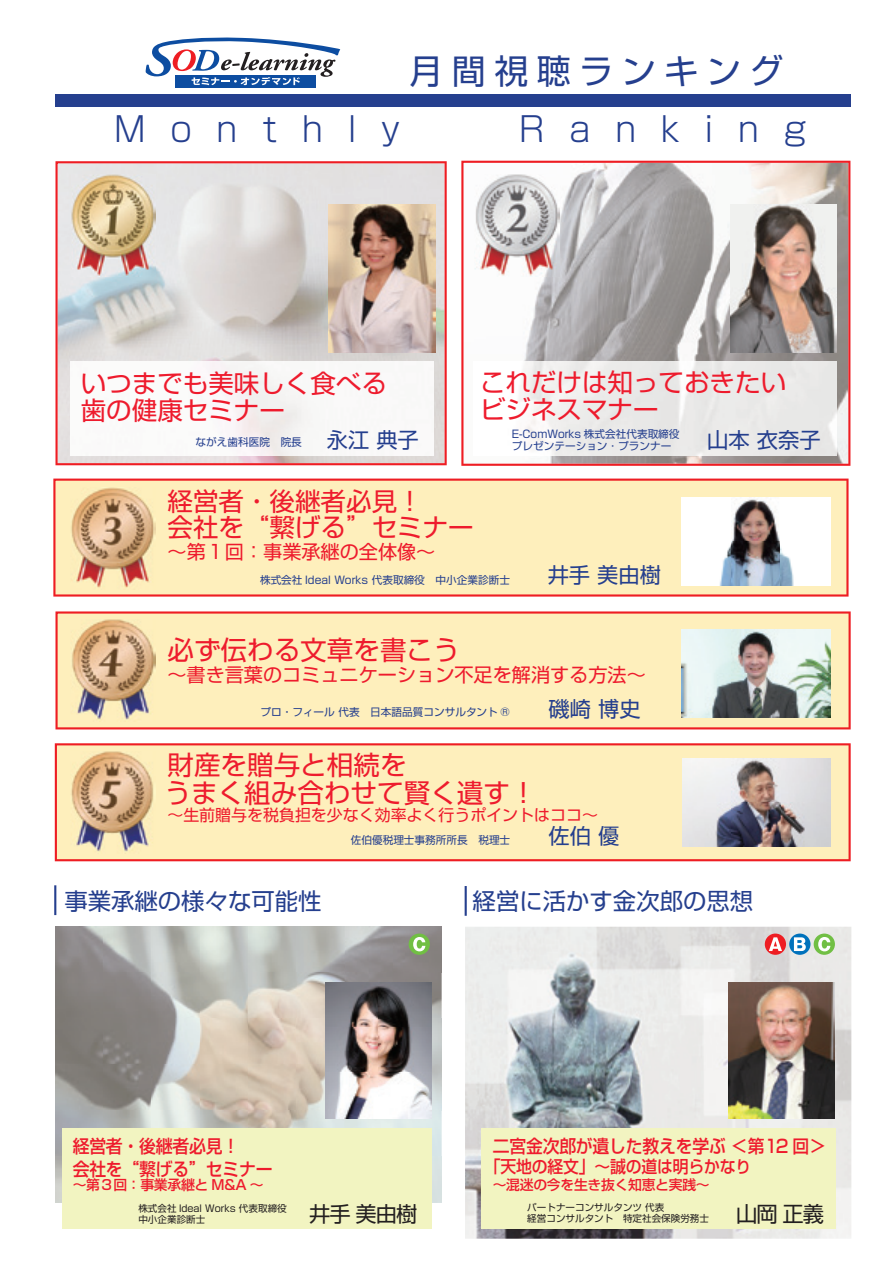
<style>
.page{position:relative;width:893px;height:1263px;background:#fff}
.page>*{position:absolute;margin:0;border:0;box-sizing:border-box;transform-origin:0 0}
.t1{font:300 34.05px "Shin Go Pro";letter-spacing:.72em;color:#253f8e}
.t2{font:34.05px "Shin Go Pro";letter-spacing:.25em;color:#253f8e}
.t3{font:26.55px/27.6px "Shin Go Pro";color:#ee1b2d}
.t4{font:25.5px/26.5px "Shin Go Pro";color:#ee1b2d}
.t5{font:23.4px "Shin Go Pro";color:#253f8e}
.t6{font:21.3px "Shin Go Pro";color:#253f8e}
.t7{font:21.3px "Shin Go Pro";letter-spacing:-.05em;color:#231f20}
.t8{font:19.2px "Shin Go Pro";color:#ee1b2d}
.t9{font:500 18px/22.4px "Shin Go Pro";letter-spacing:-.01em;color:#ee1b2d;scale:.93 1}
.t10{font:500 16.95px "Shin Go Pro";letter-spacing:-.01em;color:#ee1b2d;scale:.93 1}
.t11{font:15.9px "Shin Go Pro";color:#ee1b2d}
.t12{font:500 13.8px "Shin Go Pro";letter-spacing:-.02em;color:#ee1b2d}
.t13{font:10.65px "Shin Go Pro";color:#253f8e}
.t14{font:9.6px/10.6px "Shin Go Pro";color:#231f20}
</style>
<div class="page">
<div style="left:55px;top:94px;width:795px;height:13px;background:#253f8e"></div>
<div style="left:55px;top:743px;width:796px;height:118px;background:#feefbc"></div>
<div style="left:55px;top:611px;width:796px;height:118px;background:#feefbc"></div>
<div style="left:53px;top:479px;width:795px;height:118px;background:#feefbc"></div>
<svg style="left:55px;top:161px;width:392px;height:304px"></svg>
<svg style="left:461px;top:161px;width:389px;height:305px"></svg>
<img style="left:682px;top:629px;width:148px;height:89px">
<img style="left:682px;top:758px;width:149px;height:89px">
<img style="left:682px;top:498px;width:149px;height:88px">
<img style="left:70px;top:361px;width:364px;height:94px">
<img style="left:473px;top:361px;width:364px;height:94px">
<img style="left:70px;top:751px;width:85px;height:102px">
<img style="left:70px;top:619px;width:85px;height:102px">
<img style="left:70px;top:488px;width:85px;height:102px">
<img style="left:474px;top:174px;width:85px;height:102px">
<img style="left:71px;top:174px;width:84px;height:102px">
<div style="left:175px;top:75px;width:140px;height:13px;background:#0d4da1"></div>
<svg style="left:146px;top:37px;width:194px;height:48px"></svg>
<img style="left:329px;top:204px;width:106px;height:149px">
<img style="left:55px;top:926px;width:387px;height:46px">
<img style="left:55px;top:972px;width:290px;height:46px">
<img style="left:393px;top:972px;width:49px;height:46px">
<img style="left:55px;top:1018px;width:270px;height:92px">
<img style="left:55px;top:1110px;width:290px;height:46px">
<img style="left:345px;top:1118px;width:48px;height:11px">
<img style="left:393px;top:1110px;width:49px;height:46px">
<img style="left:55px;top:1156px;width:387px;height:46px">
<hr style="left:54px;top:885px;width:2px;height:30px;background:#253f8e">
<hr style="left:465px;top:886px;width:2px;height:30px;background:#253f8e">
<img style="left:465px;top:927px;width:386px;height:312px">
<img style="left:729px;top:982px;width:106px;height:136px">
<div style="left:481px;top:1129px;width:355px;height:100px;background:#f2f4c1"></div>
<svg style="left:814px;top:933px;width:21px;height:22px"></svg>
<svg style="left:818px;top:937px;width:12px;height:14px"></svg>
<div style="left:765px;top:933px;width:21px;height:22px;background:#ee1d23;border-radius:50%"></div>
<svg style="left:769px;top:937px;width:13px;height:14px"></svg>
<svg style="left:789px;top:933px;width:21px;height:22px"></svg>
<svg style="left:794px;top:937px;width:12px;height:14px"></svg>
<img style="left:730px;top:204px;width:107px;height:149px">
<div style="left:409px;top:933px;width:21px;height:22px;background:#71bf44;border-radius:50%"></div>
<svg style="left:413px;top:937px;width:12px;height:14px"></svg>
<div style="left:63px;top:1129px;width:369px;height:100px;background:#f2f4c1"></div>
<img style="left:325px;top:982px;width:107px;height:136px">
<h1 class="t2" style="left:409px;top:43px;width:376px">月間視聴ランキング</h1>
<h1 class="t1" style="left:55px;top:101px;width:346px">　Monthly</h1>
<h1 class="t1" style="left:460px;top:101px;width:407px">　Ranking　</h1>
<h3 class="t4" style="left:480px;top:366px;width:308px">これだけは知っておきたいビジネスマナー</h3>
<p class="t13" style="left:512px;top:425px;width:169px">E-ComWorks 株式会社代表取締役</p>
<h3 class="t4" style="left:81px;top:367px;width:308px">いつまでも美味しく食べる歯の健康セミナー</h3>
<p class="t13" style="left:196px;top:433px;width:108px">ながえ歯科医院　院長</p>
<p class="t13" style="left:512px;top:437px;width:161px">プレゼンテーション･プランナー</p>
<h3 class="t6" style="left:707px;top:423px;width:115px">山本 衣奈子</h3>
<h3 class="t6" style="left:327px;top:423px;width:94px">永江 典子</h3>
<h3 class="t4" style="left:168px;top:485px;width:308px">経営者・後継者必見！<br>会社を“繋げる”セミナー</h3>
<h3 class="t8" style="left:168px;top:536px;width:269px">～第１回：事業承継の全体像～</h3>
<p class="t13" style="left:260px;top:571px;width:251px">株式会社 Ideal Works 代表取締役　中小企業診断士</p>
<h3 class="t6" style="left:548px;top:558px;width:115px">井手 美由樹</h3>
<h2 class="t3" style="left:167px;top:633px;width:294px">必ず伝わる文章を書こう</h2>
<h3 class="t8" style="left:167px;top:658px;width:480px">～書き言葉のコミュニケーション不足を解消する方法～</h3>
<p class="t13" style="left:260px;top:704px;width:251px">プロ・フィール 代表　日本語品質コンサルタント ®</p>
<h3 class="t6" style="left:549px;top:691px;width:94px">磯崎 博史</h3>
<h2 class="t3" style="left:165px;top:748px;width:374px">財産を贈与と相続を<br>うまく組み合わせて賢く遺す！</h2>
<h3 class="t11" style="left:167px;top:802px;width:432px">～生前贈与を税負担を少なく効率よく行うポイントはココ～</h3>
<p class="t13" style="left:351px;top:831px;width:161px">佐伯優税理士事務所所長　税理士</p>
<h3 class="t6" style="left:549px;top:819px;width:72px">佐伯 優</h3>
<h3 class="t5" style="left:64px;top:881px;width:259px">事業承継の様々な可能性</h3>
<h3 class="t5" style="left:473px;top:882px;width:282px">経営に活かす金次郎の思想</h3>
<h3 class="t9" style="left:73px;top:1133px;width:216px">経営者・後継者必見！<br>会社を“繋げる”セミナー</h3>
<p class="t12" style="left:73px;top:1173px;width:192px">～第３回：事業承継と M&amp;A ～</p>
<p class="t14" style="left:138px;top:1202px;width:150px">株式会社 Ideal Works 代表取締役中小企業診断士</p>
<h3 class="t7" style="left:309px;top:1197px;width:110px">井手 美由樹</h3>
<h3 class="t9" style="left:493px;top:1133px;width:360px">二宮金次郎が遺した教えを学ぶ ＜第12 回＞</h3>
<h3 class="t10" style="left:485px;top:1153px;width:288px">「天地の経文」～誠の道は明らかなり</h3>
<p class="t12" style="left:493px;top:1173px;width:218px">～混迷の今を生き抜く知恵と実践～</p>
<p class="t14" style="left:527px;top:1201px;width:183px">パートナーコンサルタンツ 代表<br>経営コンサルタント　特定社会保険労務士</p>
<h3 class="t7" style="left:736px;top:1197px;width:89px">山岡 正義</h3>
</div>
